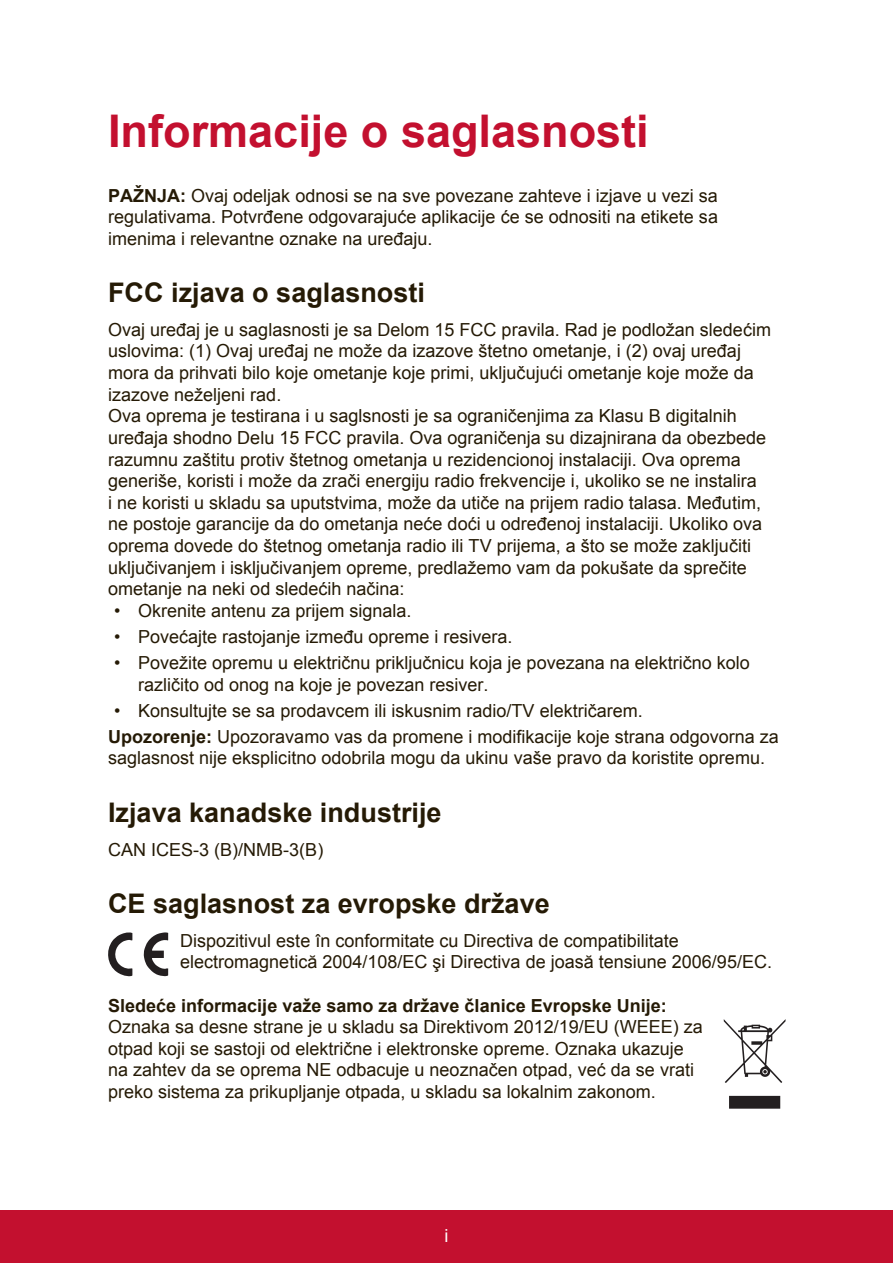
<style>
.page{position:relative;width:893px;height:1263px;background:#fff}
.page>*{position:absolute;margin:0;border:0;box-sizing:border-box;transform-origin:0 0}
.t1{font:700 45px "Arial";color:#c3102f}
.t2{font:700 27px "Arial";color:#251a05}
.t3{font:18px/21.6px "Arial";color:#251a05}
.t4{font:700 18px "Arial";color:#251a05}
.t5{font:18px "Arial";color:#fff}
.s1{font-weight:700}
</style>
<div class="page">
<div style="left:0;top:1210px;width:892px;height:53px;background:#c3102f"></div>
<svg style="left:108px;top:932px;width:24px;height:44px"></svg>
<svg style="left:143px;top:932px;width:25px;height:44px"></svg>
<svg style="left:729px;top:1095px;width:50px;height:13px"></svg>
<svg style="left:723px;top:1019px;width:62px;height:64px"></svg>
<h1 class="t1" style="left:108px;top:101px;width:542px">Informacije o saglasnosti</h1>
<p class="t3" style="left:108px;top:185px;width:611px;text-align:justify"><span class="s1">PAŽNJA:</span> Ovaj odeljak odnosi se na sve povezane zahteve i izjave u vezi sa regulativama. Potvrđene odgovarajuće aplikacije će se odnositi na etikete sa imenima i relevantne oznake na uređaju.</p>
<h2 class="t2" style="left:108px;top:275px;width:318px">FCC izjava o saglasnosti</h2>
<p class="t3" style="left:108px;top:319px;width:664px">Ovaj uređaj je u saglasnosti je sa Delom 15 FCC pravila. Rad je podložan sledećim uslovima: (1) Ovaj uređaj ne može da izazove štetno ometanje, i (2) ovaj uređaj mora da prihvati bilo koje ometanje koje primi, uključujući ometanje koje može da izazove neželjeni rad.<br>Ova oprema je testirana i u saglsnosti je sa ograničenjima za Klasu B digitalnih uređaja shodno Delu 15 FCC pravila. Ova ograničenja su dizajnirana da obezbede razumnu zaštitu protiv štetnog ometanja u rezidencionoj instalaciji. Ova oprema generiše, koristi i može da zrači energiju radio frekvencije i, ukoliko se ne instalira<br>i ne koristi u skladu sa uputstvima, može da utiče na prijem radio talasa. Međutim, ne postoje garancije da do ometanja neće doći u određenoj instalaciji. Ukoliko ova oprema dovede do štetnog ometanja radio ili TV prijema, a što se može zaključiti uključivanjem i isključivanjem opreme, predlažemo vam da pokušate da sprečite ometanje na neki od sledećih načina:</p>
<p class="t3" style="left:114px;top:600px;width:299px">• Okrenite antenu za prijem signala.</p>
<p class="t3" style="left:114px;top:626px;width:400px">• Povećajte rastojanje između opreme i resivera.</p>
<p class="t3" style="left:138px;top:652px;width:613px;text-indent:-24px">• Povežite opremu u električnu priključnicu koja je povezana na električno kolo različito od onog na koje je povezan resiver.</p>
<p class="t3" style="left:108px;top:697px;width:672px;line-height:26.1px;text-indent:6px">• Konsultujte se sa prodavcem ili iskusnim radio/TV električarem.<br><span class="s1">Upozorenje:</span> Upozoravamo vas da promene i modifikacije koje strana odgovorna za</p>
<p class="t3" style="left:108px;top:747px;width:658px">saglasnost nije eksplicitno odobrila mogu da ukinu vaše pravo da koristite opremu.</p>
<h2 class="t2" style="left:108px;top:794px;width:335px">Izjava kanadske industrije</h2>
<p class="t3" style="left:108px;top:838px;width:217px">CAN ICES-3 (B)/NMB-3(B)</p>
<h2 class="t2" style="left:108px;top:885px;width:443px">CE saglasnost za evropske države</h2>
<p class="t3" style="left:180px;top:929px;width:593px">Dispozitivul este în conformitate cu Directiva de compatibilitate electromagnetică 2004/108/EC şi Directiva de joasă tensiune 2006/95/EC.</p>
<p class="t4" style="left:108px;top:993px;width:560px">Sledeće informacije važe samo za države članice Evropske Unije:</p>
<p class="t3" style="left:108px;top:1016px;width:596px">Oznaka sa desne strane je u skladu sa Direktivom 2012/19/EU (WEEE) za otpad koji se sastoji od električne i elektronske opreme. Oznaka ukazuje na zahtev da se oprema NE odbacuje u neoznačen otpad, već da se vrati preko sistema za prikupljanje otpada, u skladu sa lokalnim zakonom.</p>
<p class="t5" style="left:444px;top:1223px;width:5px">i</p>
</div>
